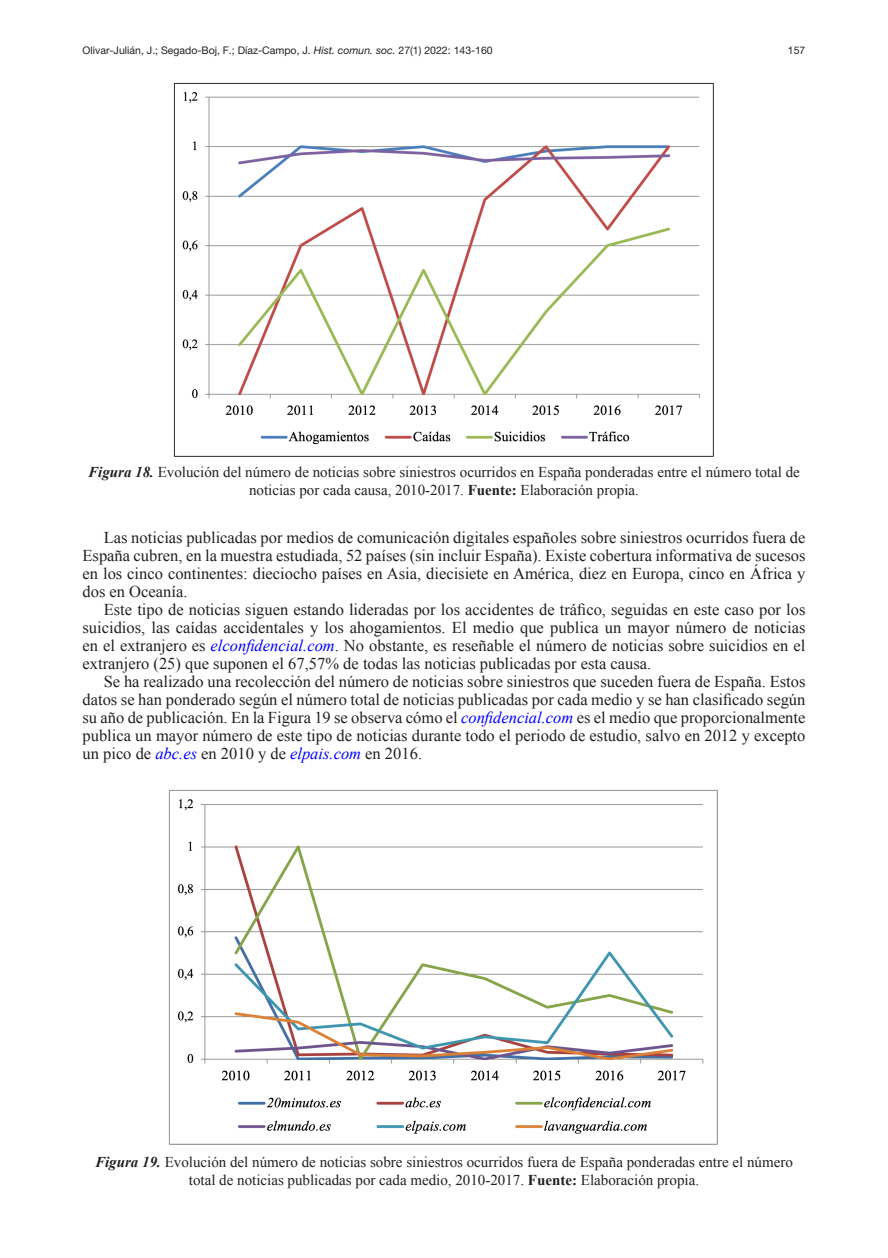
<style>
.page{position:relative;width:888px;height:1258px;background:#fff}
.page>*{position:absolute;margin:0;border:0;box-sizing:border-box;transform-origin:0 0}
.t1{font:16.5px/18px "Times New Roman";color:#231f20;text-align:justify}
.Pie_de_figuras{font:15px/18px "Times New Roman";color:#231f20;text-align:center}
.t2{font:10.5px "Helvetica Neue LT Pro";color:#231f20}
.s1{font-style:italic}
.s2{font-weight:700;font-style:italic}
.s3{font-weight:700}
.s4{font-style:italic;color:#00f}
</style>
<div class="page">
<img style="left:174px;top:83px;width:540px;height:374px">
<img style="left:168px;top:789px;width:550px;height:356px">
<p class="t2" style="left:83px;top:44px;width:412px">Olivar-Julián, J.; Segado-Boj, F.; Díaz-Campo, J. <span class="s1">Hist. comun. soc.</span> 27(1) 2022: 143-160</p>
<p class="t2" style="left:788px;top:44px;width:19px">157</p>
<p class="Pie_de_figuras" style="left:88px;top:462px;width:713px"><span class="s2">Figura 18.</span> Evolución del número de noticias sobre siniestros ocurridos en España ponderadas entre el número total de noticias por cada causa, 2010-2017. <span class="s3">Fuente:</span> Elaboración propia.</p>
<p class="t1" style="left:83px;top:528px;width:724px;text-indent:21px">Las noticias publicadas por medios de comunicación digitales españoles sobre siniestros ocurridos fuera de España cubren, en la muestra estudiada, 52 países (sin incluir España). Existe cobertura informativa de sucesos en los cinco continentes: dieciocho países en Asia, diecisiete en América, diez en Europa, cinco en África y dos en Oceanía.</p>
<p class="t1" style="left:83px;top:600px;width:724px;text-indent:21px">Este tipo de noticias siguen estando lideradas por los accidentes de tráfico, seguidas en este caso por los suicidios, las caídas accidentales y los ahogamientos. El medio que publica un mayor número de noticias en el extranjero es <span class="s4">elconfidencial.com</span>. No obstante, es reseñable el número de noticias sobre suicidios en el extranjero (25) que suponen el 67,57% de todas las noticias publicadas por esta causa.</p>
<p class="t1" style="left:83px;top:672px;width:724px;text-indent:21px">Se ha realizado una recolección del número de noticias sobre siniestros que suceden fuera de España. Estos datos se han ponderado según el número total de noticias publicadas por cada medio y se han clasificado según su año de publicación. En la Figura 19 se observa cómo el <span class="s4">confidencial.com</span> es el medio que proporcionalmente publica un mayor número de este tipo de noticias durante todo el periodo de estudio, salvo en 2012 y excepto un pico de <span class="s4">abc.es</span> en 2010 y de <span class="s4">elpais.com</span> en 2016.</p>
<p class="Pie_de_figuras" style="left:95px;top:1152px;width:699px"><span class="s2">Figura 19.</span> Evolución del número de noticias sobre siniestros ocurridos fuera de España ponderadas entre el número total de noticias publicadas por cada medio, 2010-2017. <span class="s3">Fuente:</span> Elaboración propia.</p>
</div>
